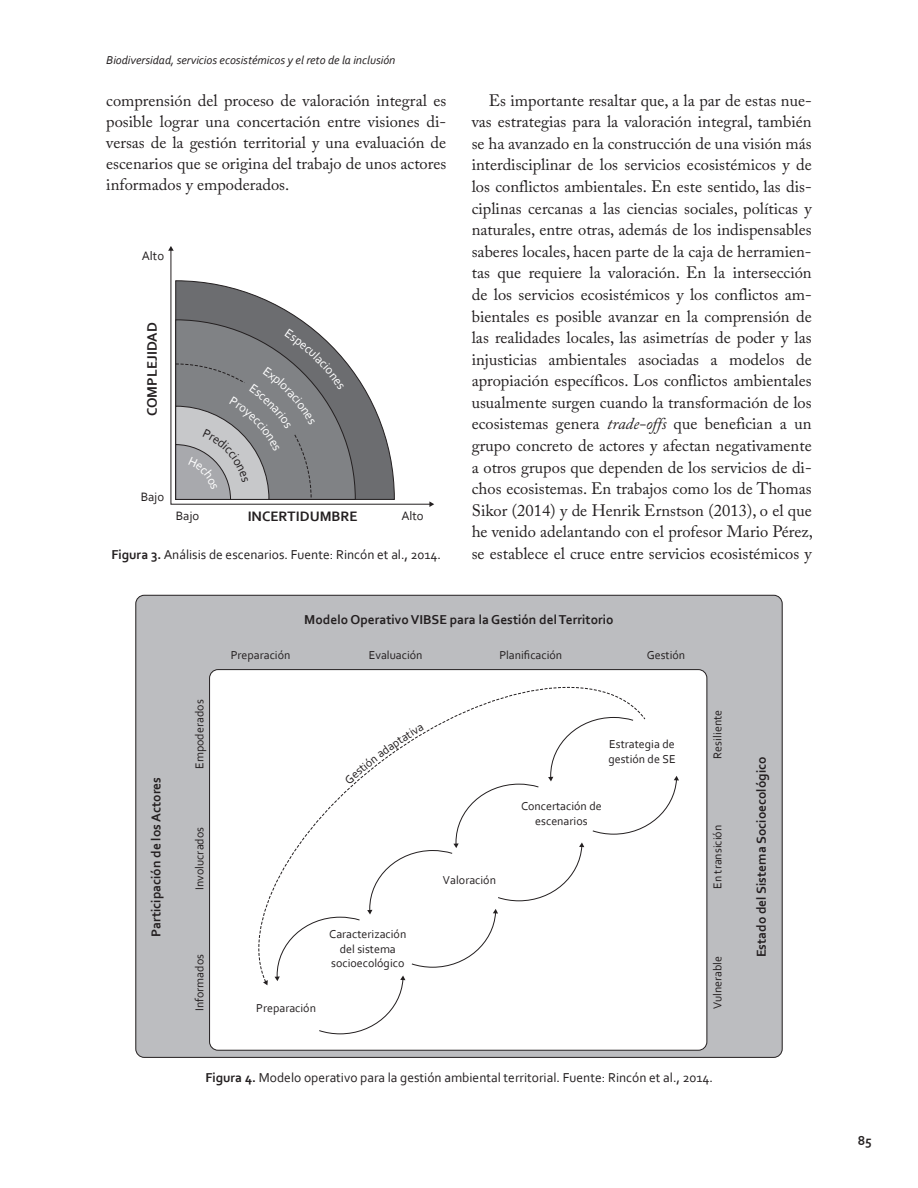
<style>
.page{position:relative;width:918px;height:1188px;background:#fff}
.page>*{position:absolute;margin:0;border:0;box-sizing:border-box;transform-origin:0 0}
.t1{font:16.5px/21.6px "Adobe Caslon Pro";color:#231f20;text-align:justify}
.t2{font:700 14.4px "Corbel";color:#231f20}
.t3{font:13.5px "Corbel";color:#231f20}
.t4{font:700 13.5px "Corbel";color:#231f20}
.t5{font:12.75px "Corbel";color:#231f20}
.t6{font:12px/14.4px "Corbel";color:#231f20;text-align:center}
.t7{font:italic 12px "Corbel";color:#231f20}
.s1{font-style:italic}
.s2{font-weight:700}
</style>
<div class="page">
<svg style="left:170px;top:251px;width:259px;height:254px"></svg>
<svg style="left:429px;top:501px;width:5px;height:6px"></svg>
<svg style="left:168px;top:246px;width:6px;height:5px"></svg>
<div style="left:136px;top:595px;width:646px;height:462px;background:#bcbdc0;border-radius:9px"></div>
<div style="left:210px;top:670px;width:497px;height:380px;background:#fff;border-radius:9px"></div>
<svg style="left:239px;top:669px;width:407px;height:311px"></svg>
<svg style="left:263px;top:980px;width:5px;height:5px"></svg>
<svg style="left:175px;top:319px;width:181px;height:181px;background:#8a8c8f"></svg>
<svg style="left:275px;top:717px;width:404px;height:318px"></svg>
<p class="t7" style="left:106px;top:52px;width:291px">Biodiversidad, servicios ecosistémicos y el reto de la inclusión</p>
<p class="t1" style="left:106px;top:89px;width:341px;line-height:21px">comprensión del proceso de valoración integral es posible lograr una concertación entre visiones di&shy;versas de la gestión territorial y una evaluación de escenarios que se origina del trabajo de unos actores informados y empoderados.</p>
<p class="t1" style="left:472px;top:89px;width:343px;text-indent:17px">Es importante resaltar que, a la par de estas nue&shy;vas estrategias para la valoración integral, también se ha avanzado en la construcción de una visión más interdisciplinar de los servicios ecosistémicos y de los conflictos ambientales. En este sentido, las dis&shy;ciplinas cercanas a las ciencias sociales, políticas y naturales, entre otras, además de los indispensables saberes locales, hacen parte de la caja de herramien&shy;tas que requiere la valoración. En la intersección de los servicios ecosistémicos y los conflictos am&shy;bientales es posible avanzar en la comprensión de las realidades locales, las asimetrías de poder y las injusticias ambientales asociadas a modelos de apropiación específicos. Los conflictos ambientales usualmente surgen cuando la transformación de los ecosistemas genera <span class="s1">trade-offs</span> que benefician a un grupo concreto de actores y afectan negativamente a otros grupos que dependen de los servicios de di&shy;chos ecosistemas. En trabajos como los de Thomas Sikor (2014) y de Henrik Ernstson (2013), o el que he venido adelantando con el profesor Mario Pérez, se establece el cruce entre servicios ecosistémicos y</p>
<p class="t5" style="left:142px;top:248px;width:24px">Alto</p>
<p class="t2" style="left:143px;top:416px;width:96px;rotate:-90deg">COMPLEJIDAD</p>
<p class="t5" style="left:140px;top:489px;width:25px">Bajo</p>
<p class="t5" style="left:401px;top:508px;width:24px">Alto</p>
<p class="t5" style="left:176px;top:508px;width:25px">Bajo</p>
<p class="t3" style="left:111px;top:546px;width:331px"><span class="s2">Figura 3.</span> Análisis de escenarios. Fuente: Rincón et al., 2014.</p>
<p class="t2" style="left:248px;top:508px;width:111px">INCERTIDUMBRE</p>
<p class="t4" style="left:304px;top:611px;width:311px">Modelo Operativo VIBSE para la Gestión del Territorio</p>
<p class="t4" style="left:148px;top:937px;width:161px;rotate:-90deg">Participación de los Actores</p>
<p class="t6" style="left:192px;top:769px;width:71px;rotate:-90deg">Empoderados</p>
<p class="t6" style="left:192px;top:890px;width:65px;rotate:-90deg">Involucrados</p>
<p class="t6" style="left:192px;top:1011px;width:59px;rotate:-90deg">Informados</p>
<p class="t6" style="left:231px;top:648px;width:61px">Preparación</p>
<p class="t6" style="left:369px;top:648px;width:55px">Evaluación</p>
<p class="t6" style="left:499px;top:648px;width:64px">Planificación</p>
<p class="t6" style="left:647px;top:648px;width:40px">Gestión</p>
<p class="t6" style="left:608px;top:737px;width:69px;text-align:left">Estrategia de gestión de SE</p>
<p class="t6" style="left:256px;top:1000px;width:61px">Preparación</p>
<p class="t6" style="left:329px;top:927px;width:79px">Caracterización del sistema socioecológico</p>
<p class="t6" style="left:443px;top:872px;width:55px">Valoración</p>
<p class="t6" style="left:521px;top:799px;width:82px">Concertación de escenarios</p>
<p class="t6" style="left:710px;top:759px;width:50px;rotate:-90deg">Resiliente</p>
<p class="t6" style="left:710px;top:889px;width:66px;rotate:-90deg">En transición</p>
<p class="t6" style="left:710px;top:1009px;width:55px;rotate:-90deg">Vulnerable</p>
<p class="t3" style="left:205px;top:1069px;width:509px"><span class="s2">Figura 4.</span> Modelo operativo para la gestión ambiental territorial. Fuente: Rincón et al., 2014.</p>
<p class="t4" style="left:753px;top:957px;width:202px;rotate:-90deg">Estado del Sistema Socioecológico</p>
<p class="t4" style="left:858px;top:1132px;width:16px">85</p>
</div>
